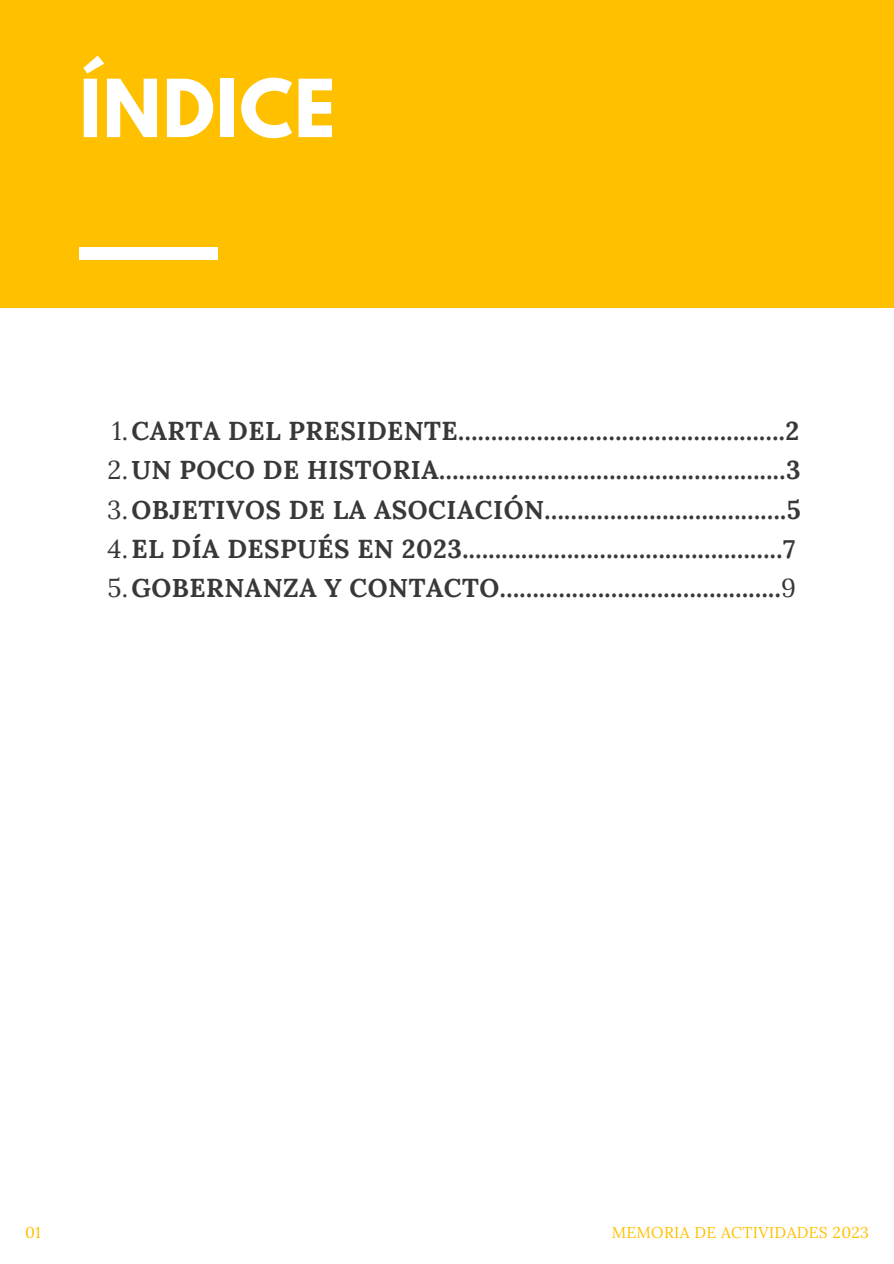
<style>
.page{position:relative;width:894px;height:1264px;background:#fff}
.page>*{position:absolute;margin:0;border:0;box-sizing:border-box;transform-origin:0 0}
.t1{font:700 70.8px "League Spartan";letter-spacing:.02em;color:#fff}
.t2{font:700 25.8px/39.3px "Lora";letter-spacing:.02em;color:#383838}
.t3{font:15.75px "Lora";letter-spacing:.02em;color:#ffc000}
.s1{font-weight:400}
</style>
<div class="page">
<div style="left:0;top:0;width:893px;height:307px;background:#ffc000"></div>
<div style="left:79px;top:247px;width:139px;height:13px;background:#fff"></div>
<h1 class="t1" style="left:79px;top:73px;width:257px">ÍNDICE</h1>
<p class="t2" style="left:107px;top:411px;width:695px"><span class="s1">1.</span>CARTA DEL PRESIDENTE..................................................2<br><span class="s1">2.</span>UN POCO DE HISTORIA.....................................................3<br><span class="s1">3.</span>OBJETIVOS DE LA ASOCIACIÓN.....................................5<br><span class="s1">4.</span>EL DÍA DESPUÉS EN 2023.................................................7<br><span class="s1">5.</span>GOBERNANZA Y CONTACTO...........................................<span class="s1">9</span></p>
<p class="t3" style="left:25px;top:1221px;width:17px">01</p>
<p class="t3" style="left:611px;top:1221px;width:259px">MEMORIA DE ACTIVIDADES 2023</p>
</div>
